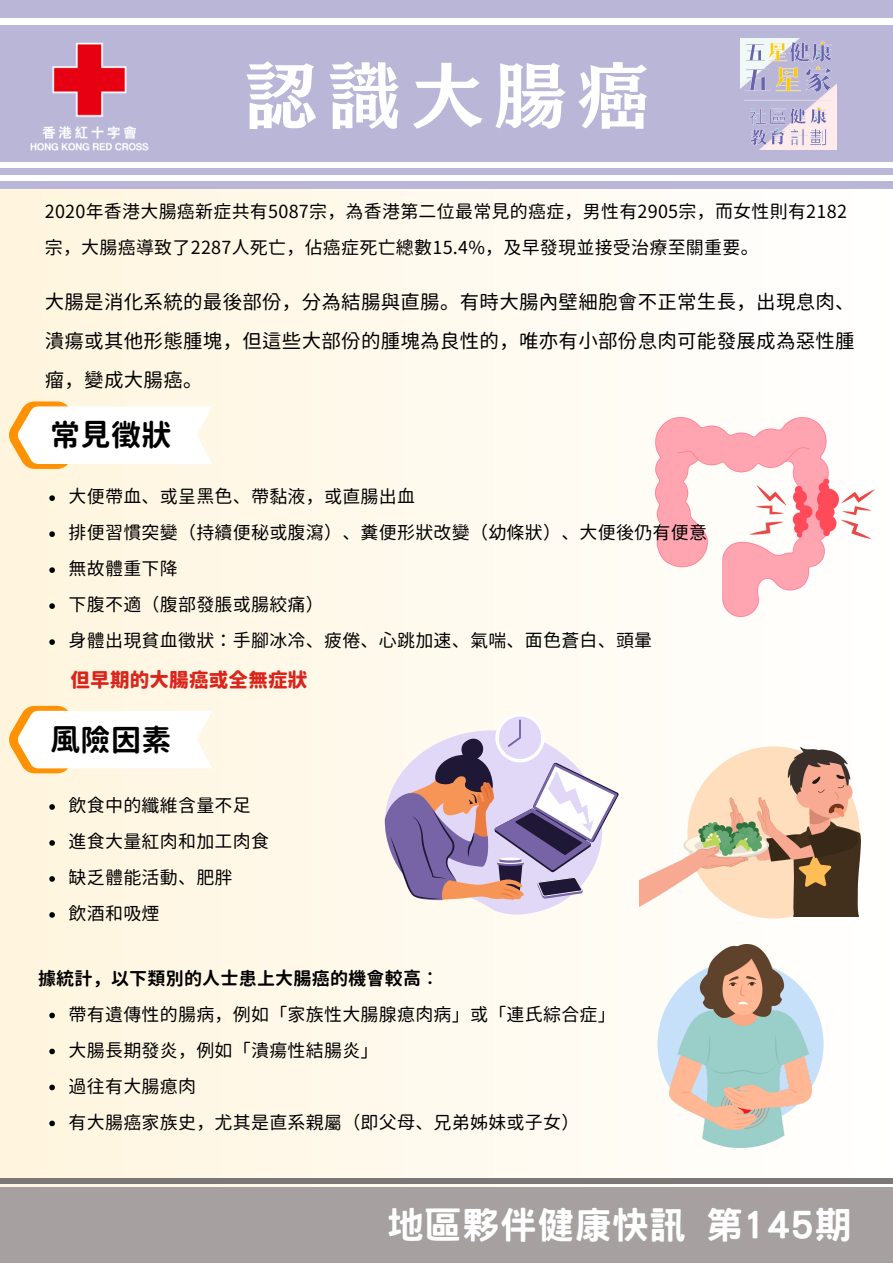
<style>
.page{position:relative;width:893px;height:1264px;background:#fff}
.page>*{position:absolute;margin:0;border:0;box-sizing:border-box;transform-origin:0 0}
.t1{font:72px "TEST Mode Min B B";color:#fff}
.t2{font:800 37.5px "Han Wang Hei";color:#fff}
.t3{font:700 30px "Gen Jyuu Gothic";letter-spacing:.015em;color:#000}
.t4{font:19.5px/39.3px "Gen Jyuu Gothic";letter-spacing:.015em;color:#000;text-align:justify}
.t5{font:800 19.5px "Gen Jyuu Gothic";letter-spacing:.015em;color:#da251d}
.t6{font:18px/36px "Gen Jyuu Gothic";letter-spacing:.015em;color:#000}
.t7{font:700 18px "Gen Jyuu Gothic";letter-spacing:.015em;color:#000}
</style>
<div class="page">
<div style="left:0;top:0;width:892px;height:1262px;background:linear-gradient(to right,#fff5de,#fffffe)"></div>
<div style="left:0;top:0;width:892px;height:188px;background:#b9b6d8"></div>
<div style="left:0;top:19px;width:892px;height:6px;background:#fff"></div>
<div style="left:0;top:162px;width:892px;height:6px;background:#fff"></div>
<div style="left:0;top:175px;width:892px;height:6px;background:#fff"></div>
<div style="left:0;top:1186px;width:892px;height:76px;background:#a6a0a0"></div>
<div style="left:0;top:1177px;width:892px;height:6px;background:#7d7878"></div>
<img style="left:740px;top:38px;width:96px;height:112px">
<img style="left:30px;top:42px;width:119px;height:109px">
<div style="left:657px;top:961px;width:166px;height:166px;background:#c6e0f9;border-radius:50%"></div>
<img style="left:669px;top:944px;width:142px;height:203px">
<div style="left:361px;top:708px;width:247px;height:209px;background:#fff9ed"></div>
<div style="left:495px;top:713px;width:49px;height:49px;background:#fff;border-radius:50%"></div>
<svg style="left:499px;top:716px;width:42px;height:43px"></svg>
<svg style="left:384px;top:719px;width:235px;height:183px"></svg>
<img style="left:655px;top:417px;width:219px;height:199px">
<svg style="left:8px;top:706px;width:205px;height:67px"></svg>
<svg style="left:8px;top:401px;width:205px;height:68px"></svg>
<svg style="left:687px;top:746px;width:172px;height:172px"></svg>
<img style="left:639px;top:748px;width:221px;height:168px">
<svg style="left:49px;top:495px;width:6px;height:6px"></svg>
<svg style="left:49px;top:531px;width:6px;height:6px"></svg>
<svg style="left:49px;top:567px;width:6px;height:6px"></svg>
<svg style="left:49px;top:603px;width:6px;height:6px"></svg>
<svg style="left:49px;top:639px;width:6px;height:6px"></svg>
<svg style="left:49px;top:804px;width:6px;height:5px"></svg>
<svg style="left:49px;top:840px;width:6px;height:5px"></svg>
<svg style="left:49px;top:876px;width:6px;height:5px"></svg>
<svg style="left:49px;top:912px;width:6px;height:5px"></svg>
<svg style="left:49px;top:1012px;width:6px;height:6px"></svg>
<svg style="left:49px;top:1048px;width:6px;height:6px"></svg>
<svg style="left:49px;top:1084px;width:6px;height:6px"></svg>
<svg style="left:49px;top:1120px;width:6px;height:6px"></svg>
<p class="t1" style="left:245px;top:59px;width:406px">認識大腸癌</p>
<p class="t6" style="left:45px;top:193px;width:803px">2020年香港大腸癌新症共有5087宗，為香港第二位最常見的癌症，男性有2905宗，而女性則有2182宗，大腸癌導致了2287人死亡，佔癌症死亡總數15.4%，及早發現並接受治療至關重要。</p>
<p class="t4" style="left:45px;top:282px;width:811px">大腸是消化系統的最後部份，分為結腸與直腸。有時大腸內壁細胞會不正常生長，出現息肉、潰瘍或其他形態腫塊，但這些大部份的腫塊為良性的，唯亦有小部份息肉可能發展成為惡性腫瘤，變成大腸癌。</p>
<p class="t3" style="left:50px;top:414px;width:123px">常見徵狀</p>
<p class="t6" style="left:69px;top:478px;width:348px">大便帶血、或呈黑色、帶黏液，或直腸出血</p>
<p class="t6" style="left:69px;top:514px;width:640px">排便習慣突變（持續便秘或腹瀉）、糞便形狀改變（幼條狀）、大便後仍有便意</p>
<p class="t6" style="left:69px;top:550px;width:111px">無故體重下降</p>
<p class="t6" style="left:69px;top:586px;width:257px">下腹不適（腹部發脹或腸絞痛）</p>
<p class="t6" style="left:69px;top:622px;width:585px">身體出現貧血徵狀：手腳冰冷、疲倦、心跳加速、氣喘、面色蒼白、頭暈</p>
<p class="t5" style="left:70px;top:665px;width:238px">但早期的大腸癌或全無症狀</p>
<p class="t3" style="left:50px;top:718px;width:123px">風險因素</p>
<p class="t6" style="left:69px;top:787px;width:184px">飲食中的纖維含量不足</p>
<p class="t6" style="left:69px;top:823px;width:202px">進食大量紅肉和加工肉食</p>
<p class="t6" style="left:69px;top:859px;width:165px">缺乏體能活動、肥胖</p>
<p class="t6" style="left:69px;top:895px;width:92px">飲酒和吸煙</p>
<p class="t7" style="left:38px;top:965px;width:402px">據統計，以下類別的人士患上大腸癌的機會較高︰</p>
<p class="t6" style="left:69px;top:995px;width:548px">帶有遺傳性的腸病，例如「家族性大腸腺瘜肉病」或「連氏綜合症」</p>
<p class="t6" style="left:69px;top:1031px;width:311px">大腸長期發炎，例如「潰瘍性結腸炎」</p>
<p class="t6" style="left:69px;top:1067px;width:129px">過往有大腸瘜肉</p>
<p class="t6" style="left:69px;top:1103px;width:512px">有大腸癌家族史，尤其是直系親屬（即父母、兄弟姊妹或子女）</p>
<p class="t2" style="left:386px;top:1205px;width:466px">地區夥伴健康快訊第145期</p>
</div>
